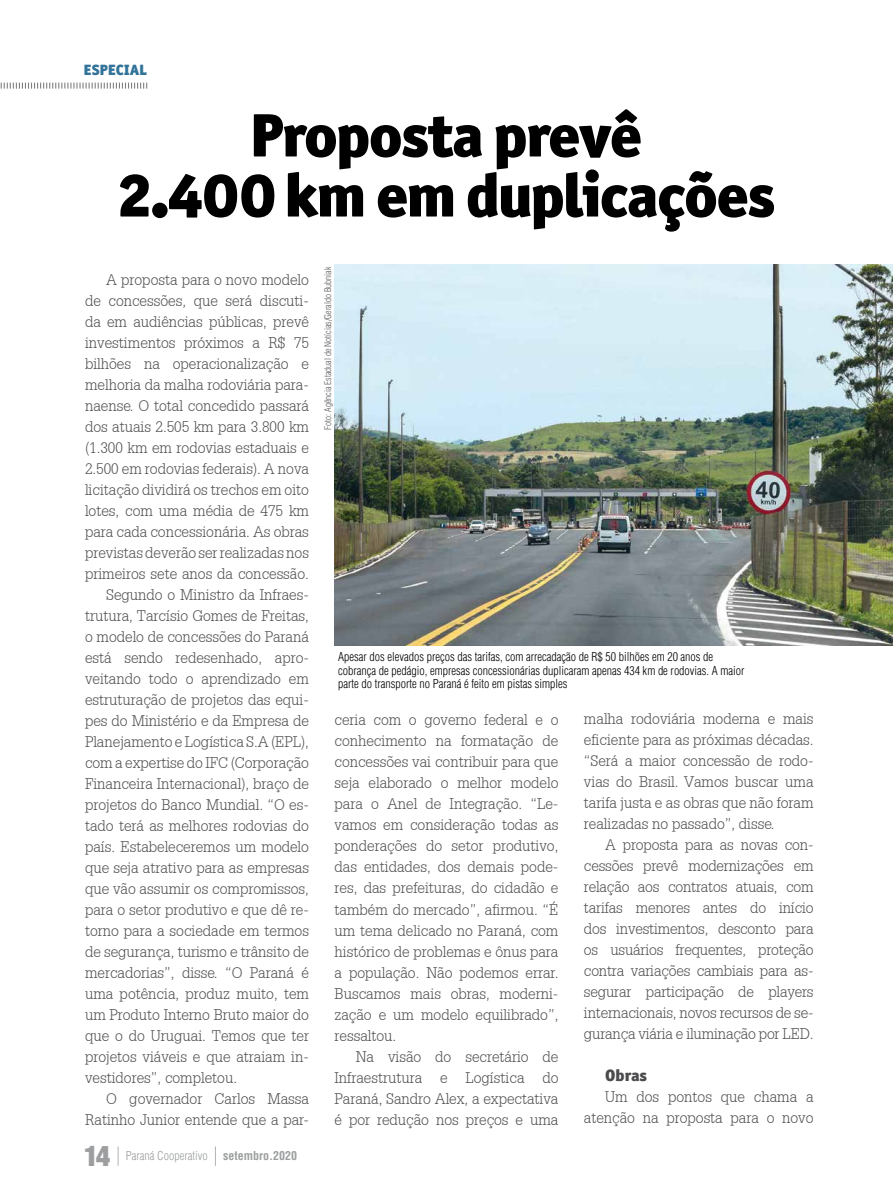
<style>
.page{position:relative;width:893px;height:1191px;background:#fff}
.page>*{position:absolute;margin:0;border:0;box-sizing:border-box;transform-origin:0 0}
.t1{font:900 61.5px/60px "Officina Sans ITC Std";letter-spacing:-.03em;color:#000;text-align:center}
.t2{font:30px "Sans Black Cond";color:#9c9e9f}
.t3{font:900 16.5px "Officina Sans ITC Std";color:#4b4b4d}
.t4{font:300 15px/21px "Installation Light S Si";color:#4b4b4d;text-align:justify}
.t5{font:900 15px "Officina Sans ITC Std";color:#32739a}
.t6{font:300 condensed 12px/13.5px "Helvetica";color:#000}
.t7{font:300 condensed 12px "Helvetica";color:#9c9e9f}
.t8{font:700 condensed 12px "Helvetica";color:#9c9e9f}
.t9{font:300 condensed 9px "Helvetica";color:#58585a}
</style>
<div class="page">
<svg style="left:118px;top:1146px;width:1px;height:19px"></svg>
<svg style="left:215px;top:1146px;width:1px;height:19px"></svg>
<svg style="left:0;top:83px;width:147px;height:6px"></svg>
<img style="left:334px;top:265px;width:559px;height:380px">
<p class="t5" style="left:84px;top:60px;width:65px">ESPECIAL</p>
<h1 class="t1" style="left:117px;top:104px;width:660px">Proposta prevê<br>2.400 km em duplicações</h1>
<p class="t4" style="left:106px;top:269px;width:204px">A proposta para o novo modelo</p>
<p class="t4" style="left:85px;top:290px;width:225px">de concessões, que será discuti-</p>
<p class="t4" style="left:85px;top:311px;width:225px">da em audiências públicas, prevê</p>
<p class="t4" style="left:85px;top:332px;width:225px">investimentos próximos a R$ 75</p>
<p class="t4" style="left:85px;top:353px;width:225px">bilhões na operacionalização e</p>
<p class="t4" style="left:85px;top:374px;width:225px">melhoria da malha rodoviária para-</p>
<p class="t4" style="left:85px;top:395px;width:225px">naense. O total concedido passará</p>
<p class="t4" style="left:85px;top:416px;width:225px">dos atuais 2.505 km para 3.800 km</p>
<p class="t4" style="left:85px;top:437px;width:225px">(1.300 km em rodovias estaduais e</p>
<p class="t4" style="left:85px;top:458px;width:225px">2.500 em rodovias federais). A nova</p>
<p class="t4" style="left:85px;top:479px;width:225px">licitação dividirá os trechos em oito</p>
<p class="t4" style="left:85px;top:500px;width:225px">lotes, com uma média de 475 km</p>
<p class="t4" style="left:85px;top:521px;width:225px">para cada concessionária. As obras</p>
<p class="t4" style="left:85px;top:542px;width:225px">previstas deverão ser realizadas nos</p>
<p class="t4" style="left:85px;top:563px;width:225px">primeiros sete anos da concessão.</p>
<p class="t4" style="left:106px;top:584px;width:204px">Segundo o Ministro da Infraes-</p>
<p class="t4" style="left:85px;top:605px;width:225px">trutura, Tarcísio Gomes de Freitas,</p>
<p class="t4" style="left:85px;top:626px;width:225px">o modelo de concessões do Paraná</p>
<p class="t4" style="left:85px;top:647px;width:225px">está sendo redesenhado, apro-</p>
<p class="t4" style="left:85px;top:668px;width:225px">veitando todo o aprendizado em</p>
<p class="t4" style="left:85px;top:689px;width:225px">estruturação de projetos das equi-</p>
<p class="t4" style="left:85px;top:710px;width:225px">pes do Ministério e da Empresa de</p>
<p class="t4" style="left:85px;top:731px;width:225px">Planejamento e Logística S.A (EPL),</p>
<p class="t4" style="left:85px;top:752px;width:225px">com a expertise do IFC (Corporação</p>
<p class="t4" style="left:85px;top:773px;width:225px">Financeira Internacional), braço de</p>
<p class="t4" style="left:85px;top:794px;width:225px">projetos do Banco Mundial. “O es-</p>
<p class="t4" style="left:85px;top:815px;width:225px">tado terá as melhores rodovias do</p>
<p class="t4" style="left:85px;top:836px;width:225px">país. Estabeleceremos um modelo</p>
<p class="t4" style="left:85px;top:857px;width:225px">que seja atrativo para as empresas</p>
<p class="t4" style="left:85px;top:878px;width:225px">que vão assumir os compromissos,</p>
<p class="t4" style="left:85px;top:899px;width:225px">para o setor produtivo e que dê re-</p>
<p class="t4" style="left:85px;top:920px;width:225px">torno para a sociedade em termos</p>
<p class="t4" style="left:85px;top:941px;width:225px">de segurança, turismo e trânsito de</p>
<p class="t4" style="left:85px;top:962px;width:225px">mercadorias”, disse. “O Paraná é</p>
<p class="t4" style="left:85px;top:983px;width:225px">uma potência, produz muito, tem</p>
<p class="t4" style="left:85px;top:1004px;width:225px">um Produto Interno Bruto maior do</p>
<p class="t4" style="left:85px;top:1025px;width:225px">que o do Uruguai. Temos que ter</p>
<p class="t4" style="left:85px;top:1046px;width:225px">projetos viáveis e que atraiam in-</p>
<p class="t4" style="left:85px;top:1067px;width:154px">vestidores”, completou.</p>
<p class="t4" style="left:106px;top:1088px;width:204px">O governador Carlos Massa</p>
<p class="t4" style="left:85px;top:1109px;width:225px">Ratinho Junior entende que a par-</p>
<h2 class="t2" style="left:84px;top:1137px;width:28px">14</h2>
<p class="t7" style="left:126px;top:1148px;width:83px">Paraná Cooperativo</p>
<p class="t8" style="left:223px;top:1148px;width:75px">setembro.2020</p>
<p class="t9" style="left:322px;top:430px;width:164px;rotate:-90deg">Foto: Agência Estadual de Notícias/Geraldo Bubniak</p>
<p class="t6" style="left:338px;top:650px;width:408px">Apesar dos elevados preços das tarifas, com arrecadação de R$ 50 bilhões em 20 anos de cobrança de pedágio, empresas concessionárias duplicaram apenas 434 km de rodovias. A maior parte do transporte no Paraná é feito em pistas simples</p>
<p class="t4" style="left:334px;top:709px;width:225px">ceria com o governo federal e o conhecimento na formatação de concessões vai contribuir para que seja elaborado o melhor modelo para o Anel de Integração. “Le&shy;vamos em consideração todas as ponderações do setor produtivo, das entidades, dos demais pode&shy;res, das prefeituras, do cidadão e também do mercado”, afirmou. “É um tema delicado no Paraná, com histórico de problemas e ônus para a população. Não podemos errar.<br>Buscamos mais obras, moderni&shy;zação e um modelo equilibrado”, ressaltou.</p>
<p class="t4" style="left:334px;top:1045px;width:225px;text-indent:21px">Na visão do secretário de Infraestrutura e Logística do Paraná, Sandro Alex, a expectativa é por redução nos preços e uma</p>
<p class="t4" style="left:584px;top:707px;width:231px">malha rodoviária moderna e mais eficiente para as próximas décadas. “Será a maior concessão de rodo&shy;vias do Brasil. Vamos buscar uma tarifa justa e as obras que não foram realizadas no passado”, disse.</p>
<p class="t4" style="left:584px;top:833px;width:231px;text-indent:21px">A proposta para as novas con&shy;cessões prevê modernizações em relação aos contratos atuais, com tarifas menores antes do início dos investimentos, desconto para os usuários frequentes, proteção contra variações cambiais para as&shy;segurar participação de players internacionais, novos recursos de se&shy;gurança viária e iluminação por LED.</p>
<p class="t3" style="left:605px;top:1064px;width:44px">Obras</p>
<p class="t4" style="left:584px;top:1085px;width:231px;text-align:right">Um dos pontos que chama a atenção na proposta para o novo</p>
</div>
